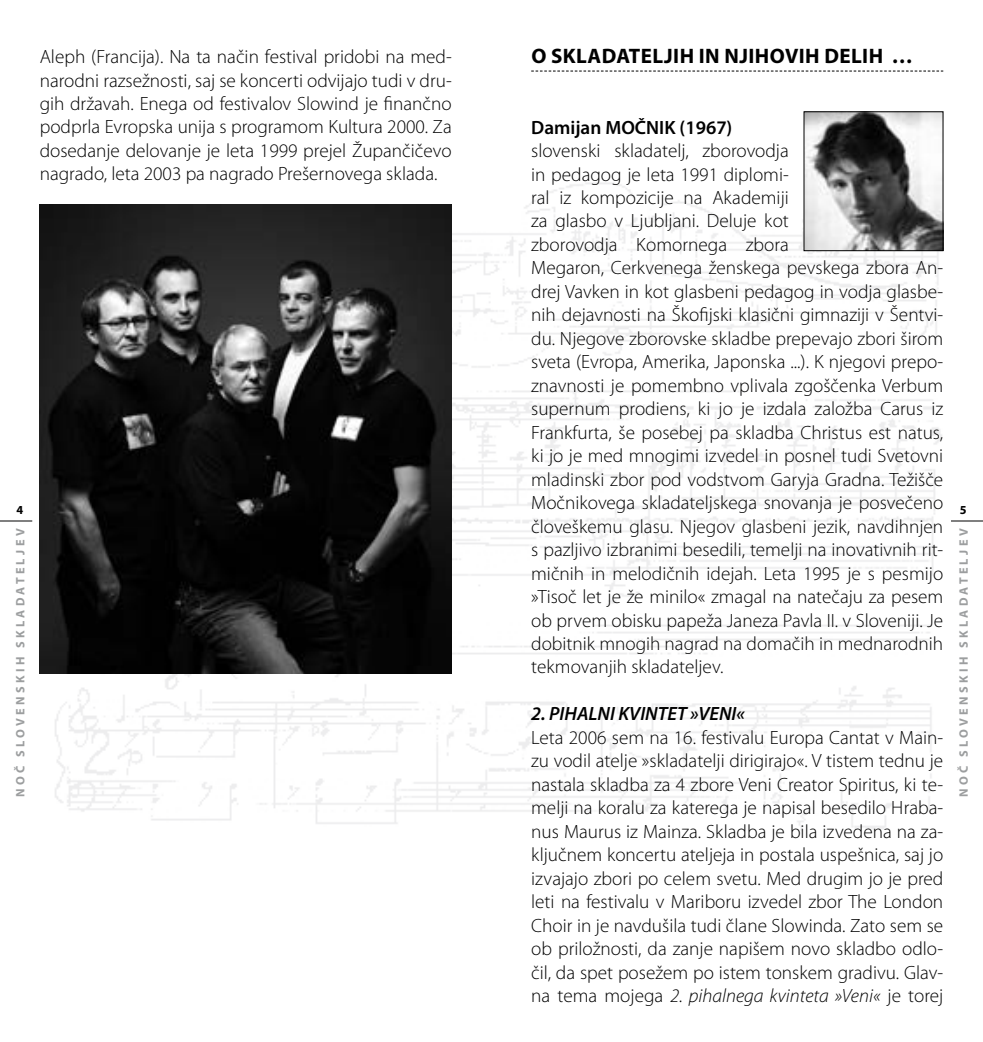
<style>
.page{position:relative;width:983px;height:1042px;background:#fff}
.page>*{position:absolute;margin:0;border:0;box-sizing:border-box;transform-origin:0 0}
.t1{font:700 21px "Myriad Pro";color:#000}
.t2{font:300 19.25px/23.4px "Myriad Pro";color:#000;text-align:justify}
.t3{font:italic 600 19.25px "Myriad Pro";color:#000}
.t4{font:600 19.25px "Myriad Pro";color:#000}
.t5{font:700 12.25px "Myriad Pro";letter-spacing:.27em;color:#9c9e9f}
.t6{font:700 12.25px "Myriad Pro";color:#000}
.s1{font-style:italic}
</style>
<div class="page">
<hr style="left:0;top:521px;width:32px;height:1px;background:#000">
<hr style="left:950px;top:521px;width:32px;height:1px;background:#000">
<img style="left:46px;top:174px;width:898px;height:657px">
<svg style="left:531px;top:71px;width:412px;height:1px"></svg>
<img style="left:805px;top:113px;width:136px;height:136px">
<div style="left:803px;top:111px;width:140px;height:140px;border:1px solid #000"></div>
<img style="left:40px;top:204px;width:411px;height:469px">
<p class="t1" style="left:531px;top:44px;width:34px">O SKLADATEL</p>
<p class="t1" style="left:664px;top:44px;width:172px">JIH IN NJIHOVIH DELI</p>
<p class="t1" style="left:868px;top:44px;width:46px">H …</p>
<p class="t2" style="left:40px;top:45px;width:413px">Aleph (Francija). Na ta način festival pridobi na med&shy;narodni razsežnosti, saj se koncerti odvijajo tudi v dru&shy;gih državah. Enega od festivalov Slowind je finančno podprla Evropska unija s programom Kultura 2000. Za dosedanje delovanje je leta 1999 prejel Župančičevo nagrado, leta 2003 pa nagrado Prešernovega sklada.</p>
<p class="t4" style="left:531px;top:116px;width:203px">Damijan MOČNIK (1967)</p>
<p class="t2" style="left:531px;top:139px;width:413px;text-align:left">slovenski skladatelj, zborovodja<br>in pedagog je leta 1991 diplomi-<br>ral iz kompozicije na Akademiji<br>za glasbo v Ljubljani. Deluje kot<br>zborovodja Komornega zbora<br>Megaron, Cerkvenega ženskega pevskega zbora An&shy;drej Vavken in kot glasbeni pedagog in vodja glasbe&shy;nih dejavnosti na Škofijski klasični gimnaziji v Šentvi&shy;du. Njegove zborovske skladbe prepevajo zbori širom sveta (Evropa, Amerika, Japonska ...). K njegovi prepo&shy;znavnosti je pomembno vplivala zgoščenka Verbum supernum prodiens, ki jo je izdala založba Carus iz Frankfurta, še posebej pa skladba Christus est natus, ki jo je med mnogimi izvedel in posnel tudi Svetovni mladinski zbor pod vodstvom Garyja Gradna. Težišče Močnikovega skladateljskega snovanja je posvečeno človeškemu glasu. Njegov glasbeni jezik, navdihnjen s pazljivo izbranimi besedili, temelji na inovativnih rit&shy;mičnih in melodičnih idejah. Leta 1995 je s pesmijo »Tisoč let je že minilo« zmagal na natečaju za pesem ob prvem obisku papeža Janeza Pavla II. v Sloveniji. Je dobitnik mnogih nagrad na domačih in mednarodnih tekmovanjih skladateljev.</p>
<p class="t3" style="left:531px;top:703px;width:215px">2. PIHALNI KVINTET »VENI«</p>
<p class="t2" style="left:531px;top:726px;width:413px">Leta 2006 sem na 16. festivalu Europa Cantat v Main&shy;zu vodil atelje »skladatelji dirigirajo«. V tistem tednu je nastala skladba za 4 zbore Veni Creator Spiritus, ki te&shy;melji na koralu za katerega je napisal besedilo Hraba&shy;nus Maurus iz Mainza. Skladba je bila izvedena na za&shy;ključnem koncertu ateljeja in postala uspešnica, saj jo izvajajo zbori po celem svetu. Med drugim jo je pred leti na festivalu v Mariboru izvedel zbor The London Choir in je navdušila tudi člane Slowinda. Zato sem se ob priložnosti, da zanje napišem novo skladbo odlo&shy;čil, da spet posežem po istem tonskem gradivu. Glav&shy;na tema mojega <span class="s1">2. pihalnega kvinteta »Veni«</span> je torej</p>
<p class="t6" style="left:16px;top:502px;width:8px">4</p>
<p class="t6" style="left:959px;top:502px;width:8px">5</p>
<p class="t5" style="left:13px;top:797px;width:270px;rotate:-90deg">NOČ SLOVENSKIH SKLADATELJEV</p>
<p class="t5" style="left:956px;top:797px;width:270px;rotate:-90deg">NOČ SLOVENSKIH SKLADATELJEV</p>
</div>
